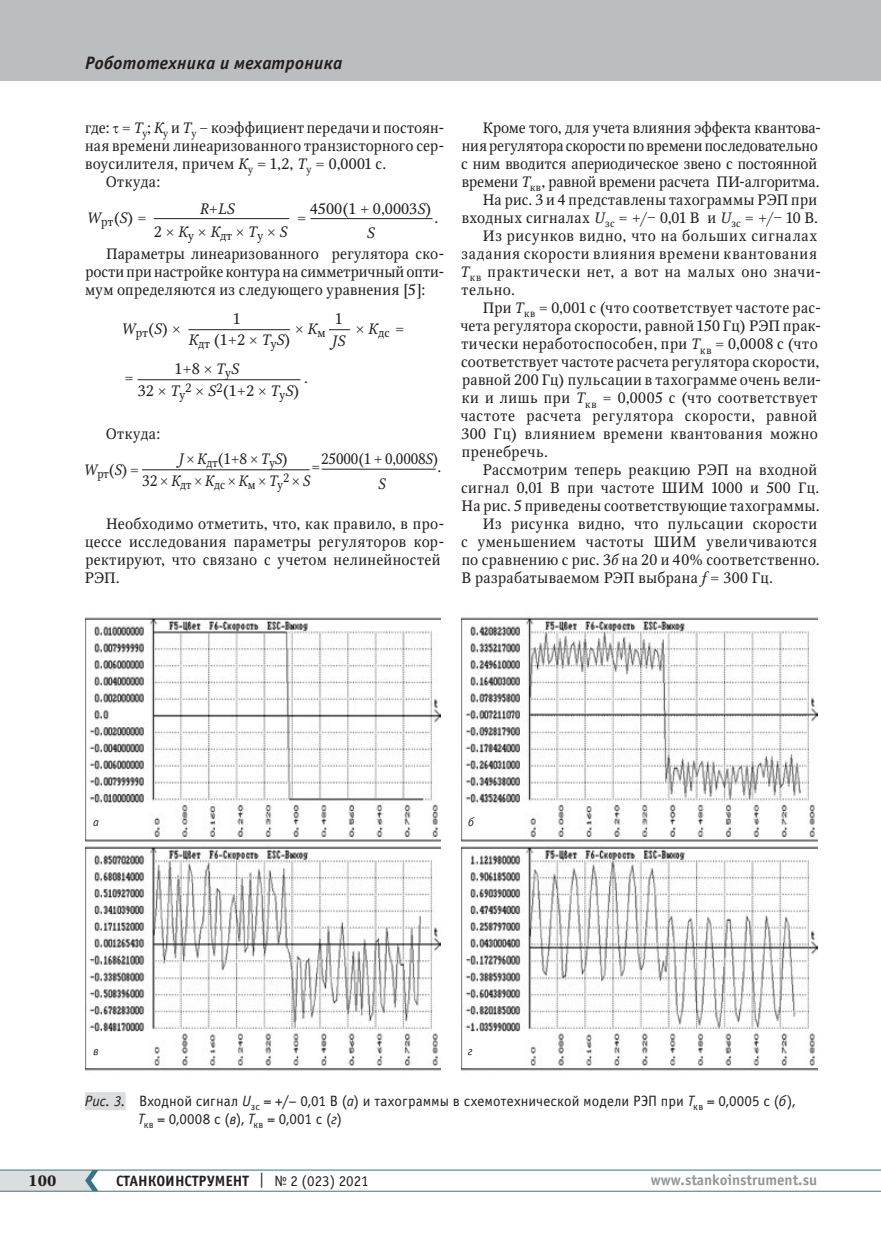
<style>
.page{position:relative;width:881px;height:1234px;background:#fff}
.page>*{position:absolute;margin:0;border:0;box-sizing:border-box;transform-origin:0 0}
.t1{font:italic 700 18px "Officina Sans C";letter-spacing:.015em;color:#231f20}
.t2{font:15px/18px "Octava";letter-spacing:.025em;color:#231f20;text-align:justify}
.t3{font:15px/18px "Officina Sans C";letter-spacing:.005em;color:#231f20}
.t4{font:15px "Octava";letter-spacing:.05em;color:#231f20}
.t5{font:15px "Octava";color:#231f20}
.t6{font:15px "Octava";letter-spacing:-.01em;color:#231f20}
.t7{font:15px "Octava";letter-spacing:.005em;color:#231f20}
.t8{font:15px "Octava";letter-spacing:.045em;color:#231f20}
.t9{font:15px "Octava";letter-spacing:.025em;color:#231f20;scale:.95 1}
.t10{font:700 15px "Officina Sans C";color:#231f20}
.t11{font:700 15px "Officina Sans C";color:#939598}
.t12{font:15px "Octava";letter-spacing:-.01em;color:#231f20;scale:.93 1}
.t13{font:italic 15px "Octava";color:#231f20}
.t14{font:700 15px "Octava";color:#231f20}
.t15{font:italic 15px "Octava";color:#231f20;scale:.95 1}
.t16{font:12px "Octava";color:#231f20}
.t17{font:italic 12px "Officina Sans C";color:#231f20}
.t18{font:12px "Octava";color:#231f20;scale:.95 1}
.s1{font-style:italic}
.s2{font-style:normal}
.s3{font-size:15px}
.s4{font-style:italic;font-size:15px}
.s5{font-weight:400}
</style>
<div class="page">
<hr style="left:0;top:1190px;width:880px;height:1px;background:#36738a">
<hr style="left:0;top:1169px;width:880px;height:1px;background:#36738a">
<svg style="left:0;top:1169px;width:98px;height:21px"></svg>
<div style="left:0;top:0;width:880px;height:81px;background:#bcbdc0"></div>
<hr style="left:154px;top:218px;width:135px;height:1px;background:#231f20">
<hr style="left:310px;top:218px;width:122px;height:1px;background:#231f20">
<hr style="left:188px;top:329px;width:102px;height:1px;background:#231f20">
<hr style="left:137px;top:379px;width:163px;height:1px;background:#231f20">
<svg style="left:329px;top:329px;width:21px;height:1px"></svg>
<hr style="left:142px;top:469px;width:167px;height:1px;background:#231f20">
<hr style="left:321px;top:468px;width:114px;height:1px;background:#231f20">
<img style="left:85px;top:617px;width:355px;height:454px">
<img style="left:461px;top:617px;width:355px;height:454px">
<div style="left:85px;top:1091px;width:41px;height:18px;background:#dcdddf"></div>
<p class="t1" style="left:85px;top:53px;width:259px">Робототехника и мехатроника</p>
<p class="t2" style="left:85px;top:119px;width:361px">где: = <span class="s1">Т</span><sub>у</sub>; <span class="s1">К</span><sub>у</sub> и <span class="s1">Т</span><sub>у</sub> – коэффициент передачи и постоян-</p>
<p class="t2" style="left:85px;top:137px;width:361px">ная времени линеаризованного транзисторного сер-</p>
<p class="t2" style="left:85px;top:155px;width:303px">воусилителя, причем <span class="s1">К</span><sub>у</sub> = 1,2, <span class="s1">Т</span><sub>у</sub> = 0,0001 с.</p>
<p class="t2" style="left:106px;top:173px;width:56px">Откуда:</p>
<p class="t2" style="left:154px;top:223px;width:135px">2 × <span class="s1">К</span><sub>у</sub> × <span class="s1">К</span><sub>дт</sub> × <span class="s1">T</span><sub>у</sub> × <span class="s1">S</span></p>
<p class="t13" style="left:200px;top:199px;width:36px">R<span class="s2">+</span>LS</p>
<p class="t5" style="left:310px;top:199px;width:123px">4500(1 + 0,0003<span class="s1">S</span>)</p>
<p class="t2" style="left:87px;top:209px;width:61px"><span class="s1">W</span><sub>рт</sub>(<span class="s1">S</span>) =</p>
<p class="t2" style="left:297px;top:209px;width:11px">=</p>
<p class="t2" style="left:434px;top:208px;width:5px">.</p>
<p class="t13" style="left:366px;top:224px;width:9px">S</p>
<p class="t2" style="left:85px;top:245px;width:360px;text-indent:21px">Параметры линеаризованного регулятора ско&shy;рости при настройке контура на симметричный опти&shy;мум определяются из следующего уравнения [5]:</p>
<p class="t2" style="left:188px;top:331px;width:104px"><span class="s1">К</span><sub>дт</sub> (1+2 × <span class="s1">T</span><sub>у</sub><span class="s1">S</span>)</p>
<p class="t2" style="left:138px;top:382px;width:163px">32 × <span class="s1">T</span><sub>у</sub><sup>2</sup> × <span class="s1">S</span><sup>2</sup>(1+2 × <span class="s1">T</span><sub>у</sub><span class="s1">S</span>)</p>
<p class="t2" style="left:233px;top:310px;width:10px">1</p>
<p class="t2" style="left:335px;top:310px;width:10px">1</p>
<p class="t2" style="left:122px;top:320px;width:61px"><span class="s1">W</span><sub>рт</sub>(<span class="s1">S</span>) ×</p>
<p class="t16" style="left:355px;top:325px;width:36px"><sup>×</sup> <sup>К</sup>дс</p>
<p class="t2" style="left:294px;top:320px;width:32px">× <span class="s1">К</span><sub>м</sub></p>
<p class="t2" style="left:395px;top:320px;width:11px">=</p>
<p class="t13" style="left:332px;top:331px;width:15px">JS</p>
<p class="t2" style="left:174px;top:359px;width:66px">1+8 × <span class="s1">T</span><sub>у</sub><span class="s1">S</span></p>
<p class="t2" style="left:124px;top:369px;width:11px">=</p>
<p class="t2" style="left:304px;top:369px;width:5px">.</p>
<p class="t2" style="left:106px;top:425px;width:56px">Откуда:</p>
<p class="t9" style="left:142px;top:472px;width:150px">32×<span class="s1">К</span><sub>дт</sub>×<span class="s1">К</span><sub>дс</sub>×<span class="s1">К</span><sub>м</sub>×<span class="s1">T</span><sub>у</sub></p>
<p class="t18" style="left:283px;top:470px;width:30px">2<span class="s3">×</span><span class="s4">S</span></p>
<p class="t9" style="left:179px;top:449px;width:117px"><span class="s1">J</span> × <span class="s1">К</span><sub>дт</sub>(1+8 × <span class="s1">T</span><sub>у</sub><span class="s1">S</span>)</p>
<p class="t12" style="left:321px;top:449px;width:128px">25000(1 + 0,0008<span class="s1">S</span>)</p>
<p class="t9" style="left:84px;top:460px;width:59px"><span class="s1">W</span><sub>рт</sub>(<span class="s1">S</span>) =</p>
<p class="t9" style="left:311px;top:457px;width:11px">=</p>
<p class="t2" style="left:437px;top:458px;width:5px">.</p>
<p class="t15" style="left:378px;top:475px;width:9px">S</p>
<p class="t2" style="left:85px;top:515px;width:361px;text-align:left;text-indent:21px">Необходимо отметить, что, как правило, в про&shy;цессе исследования параметры регуляторов кор&shy;ректируют, что связано с учетом нелинейностей РЭП.</p>
<p class="t7" style="left:482px;top:118px;width:340px">Кроме того, для учета влияния эффекта квантова-</p>
<p class="t6" style="left:461px;top:136px;width:357px">ния регулятора скорости по времени последовательно</p>
<p class="t5" style="left:461px;top:154px;width:357px">с ним вводится апериодическое звено с постоянной</p>
<p class="t5" style="left:461px;top:172px;width:359px">времени <span class="s1">Т</span><sub>кв</sub>, равной времени расчета ПИ-алгоритма.</p>
<p class="t2" style="left:482px;top:191px;width:336px">На рис. 3 и 4 представлены тахограммы РЭП при</p>
<p class="t2" style="left:461px;top:209px;width:358px">входных сигналах <span class="s1">U</span><sub>зс</sub> = +/‒ 0,01 В и <span class="s1">U</span><sub>зс</sub> = +/‒ 10 В.</p>
<p class="t4" style="left:482px;top:226px;width:336px">Из рисунков видно, что на больших сигналах</p>
<p class="t4" style="left:461px;top:244px;width:357px">задания скорости влияния времени квантования</p>
<p class="t4" style="left:460px;top:262px;width:362px"><span class="s1">Т</span><sub>кв</sub> практически нет, а вот на малых оно значи-</p>
<p class="t2" style="left:461px;top:281px;width:55px">тельно.</p>
<p class="t2" style="left:482px;top:299px;width:340px">При <span class="s1">Т</span><sub>кв</sub> = 0,001 с (что соответствует частоте рас-</p>
<p class="t2" style="left:460px;top:317px;width:362px">чета регулятора скорости, равной 150 Гц) РЭП прак-</p>
<p class="t2" style="left:461px;top:335px;width:358px">тически неработоспособен, при <span class="s1">Т</span><sub>кв</sub> = 0,0008 с (что</p>
<p class="t2" style="left:461px;top:353px;width:359px">соответствует частоте расчета регулятора скорости,</p>
<p class="t2" style="left:462px;top:371px;width:360px">равной 200 Гц) пульсации в тахограмме очень вели-</p>
<p class="t2" style="left:461px;top:389px;width:357px">ки и лишь при <span class="s1">Т</span><sub>кв</sub> = 0,0005 с (что соответствует</p>
<p class="t8" style="left:460px;top:406px;width:358px">частоте расчета регулятора скорости, равной</p>
<p class="t2" style="left:461px;top:425px;width:358px">300 Гц) влиянием времени квантования можно</p>
<p class="t2" style="left:461px;top:443px;width:88px">пренебречь.</p>
<p class="t2" style="left:482px;top:461px;width:336px">Рассмотрим теперь реакцию РЭП на входной</p>
<p class="t2" style="left:461px;top:479px;width:359px">сигнал 0,01 В при частоте ШИМ 1000 и 500 Гц.</p>
<p class="t2" style="left:461px;top:497px;width:359px">На рис. 5 приведены соответствующие тахограммы.</p>
<p class="t2" style="left:482px;top:515px;width:336px">Из рисунка видно, что пульсации скорости</p>
<p class="t2" style="left:461px;top:533px;width:357px">с уменьшением частоты ШИМ увеличиваются</p>
<p class="t2" style="left:461px;top:551px;width:359px">по сравнению с рис. 3<span class="s1">б</span> на 20 и 40% соответственно.</p>
<p class="t2" style="left:461px;top:569px;width:313px">В разрабатываемом РЭП выбрана <span class="s1">f</span> = 300 Гц.</p>
<p class="t17" style="left:93px;top:815px;width:7px">а</p>
<p class="t17" style="left:93px;top:1043px;width:7px">в</p>
<p class="t17" style="left:468px;top:815px;width:7px">б</p>
<p class="t17" style="left:467px;top:1043px;width:6px">г</p>
<p class="t3" style="left:138px;top:1091px;width:658px;text-indent:-53px"><span class="s1">Рис. 3.</span> Входной сигнал <span class="s1">U</span><sub>зс</sub> = +/– 0,01 В (<span class="s1">а</span>) и тахограммы в схемотехнической модели РЭП при <span class="s1">Т</span><sub>кв</sub> = 0,0005 с (<span class="s1">б</span>),<br><span class="s1">Т</span><sub>кв</sub> = 0,0008 с (<span class="s1">в</span>), <span class="s1">Т</span><sub>кв</sub> = 0,001 с (<span class="s1">г</span>)</p>
<p class="t14" style="left:29px;top:1170px;width:29px">100</p>
<p class="t10" style="left:116px;top:1171px;width:254px">СТАНКОИНСТРУМЕНТ <span class="s5">| № 2 (023) 2021</span></p>
<p class="t11" style="left:650px;top:1171px;width:168px">www.stankoinstrument.su</p>
</div>
